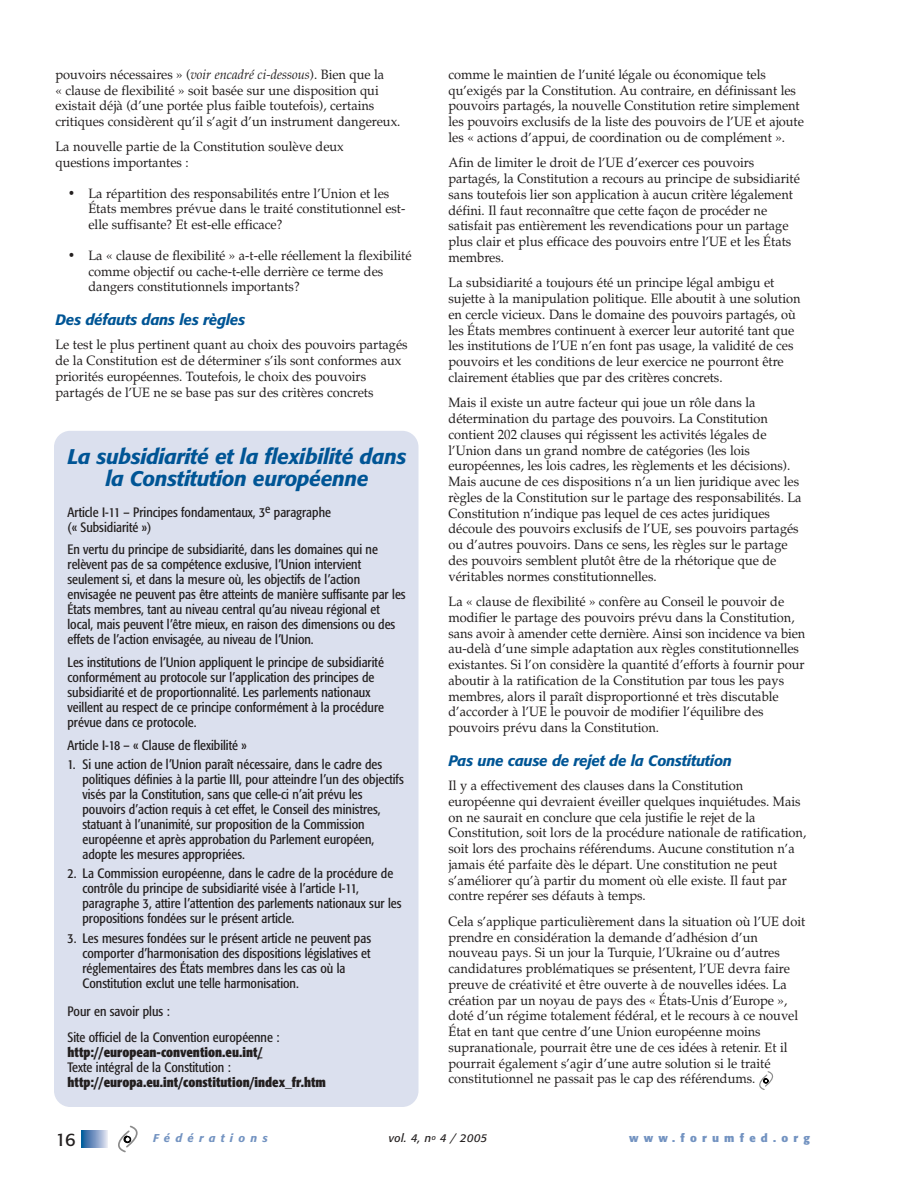
<style>
.page{position:relative;width:918px;height:1188px;background:#fff}
.page>*{position:absolute;margin:0;border:0;box-sizing:border-box;transform-origin:0 0}
.t1{font:italic 500 21px/22.5px "Formata";letter-spacing:-.02em;color:#005595;text-align:center}
.t2{font:18px "Formata";color:#231f1f}
.t3{font:italic 500 15px "Formata";letter-spacing:-.02em;color:#005595}
.t4{font:13.5px/15.8px "Palatino";color:#231f1f;scale:.95 1}
.t5{font:condensed 13.5px/15px "Formata";color:#231f1f}
.t6{font:700 condensed 13.5px "Formata";color:#231f1f}
.t7{font:700 11.25px "Formata";letter-spacing:.465em;color:#7393c1}
.t8{font:italic 11.25px "Formata";letter-spacing:.03em;color:#231f1f}
.t9{font:italic 500 11.25px "Formata";letter-spacing:.465em;color:#7393c1}
.s1{font-style:italic}
.s2{font-weight:700;font-size:14.25px}
</style>
<div class="page">
<svg style="left:81px;top:1125px;width:57px;height:28px"></svg>
<svg style="left:759px;top:1071px;width:15px;height:19px"></svg>
<div style="left:54px;top:431px;width:364px;height:676px;background:#dbe0ee;border-radius:16px"></div>
<p class="t4" style="left:55px;top:68px;width:365px">pouvoirs nécessaires » (<span class="s1">voir encadré ci-dessous</span>). Bien que la<br>« clause de flexibilité » soit basée sur une disposition qui existait déjà (d’une portée plus faible toutefois), certains critiques considèrent qu’il s’agit d’un instrument dangereux.</p>
<p class="t4" style="left:55px;top:141px;width:305px">La nouvelle partie de la Constitution soulève deux questions importantes :</p>
<p class="t4" style="left:88px;top:187px;width:335px;text-indent:-21px"><span class="s2">•</span> La répartition des responsabilités entre l’Union et les<br>États membres prévue dans le traité constitutionnel est&shy;elle suffisante? Et est-elle efficace?</p>
<p class="t4" style="left:88px;top:249px;width:342px;text-indent:-21px"><span class="s2">•</span> La « clause de flexibilité » a-t-elle réellement la flexibilité comme objectif ou cache-t-elle derrière ce terme des dangers constitutionnels importants?</p>
<p class="t3" style="left:55px;top:314px;width:191px">Des défauts dans les règles</p>
<p class="t4" style="left:55px;top:338px;width:372px">Le test le plus pertinent quant au choix des pouvoirs partagés de la Constitution est de déterminer s’ils sont conformes aux priorités européennes. Toutefois, le choix des pouvoirs partagés de l’UE ne se base pas sur des critères concrets</p>
<h1 class="t1" style="left:68px;top:447px;width:340px">La subsidiarité et la flexibilité dans la Constitution européenne</h1>
<p class="t5" style="left:67px;top:506px;width:265px">Article I-11 – Principes fondamentaux, 3<sup>e</sup> paragraphe (« Subsidiarité »)</p>
<p class="t5" style="left:68px;top:543px;width:340px">En vertu du principe de subsidiarité, dans les domaines qui ne relèvent pas de sa compétence exclusive, l’Union intervient seulement si, et dans la mesure où, les objectifs de l’action envisagée ne peuvent pas être atteints de manière suffisante par les États membres, tant au niveau central qu’au niveau régional et local, mais peuvent l’être mieux, en raison des dimensions ou des effets de l’action envisagée, au niveau de l’Union.</p>
<p class="t5" style="left:68px;top:656px;width:318px">Les institutions de l’Union appliquent le principe de subsidiarité conformément au protocole sur l’application des principes de subsidiarité et de proportionnalité. Les parlements nationaux veillent au respect de ce principe conformément à la procédure prévue dans ce protocole.</p>
<p class="t5" style="left:68px;top:738px;width:181px">Article I-18 – « Clause de flexibilité »</p>
<p class="t5" style="left:82px;top:758px;width:323px;text-indent:-15px">1. Si une action de l’Union paraît nécessaire, dans le cadre des politiques définies à la partie III, pour atteindre l’un des objectifs visés par la Constitution, sans que celle-ci n’ait prévu les pouvoirs d’action requis à cet effet, le Conseil des ministres, statuant à l’unanimité, sur proposition de la Commission européenne et après approbation du Parlement européen, adopte les mesures appropriées.</p>
<p class="t5" style="left:82px;top:867px;width:321px;text-indent:-15px">2. La Commission européenne, dans le cadre de la procédure de contrôle du principe de subsidiarité visée à l’article I-11, paragraphe 3, attire l’attention des parlements nationaux sur les propositions fondées sur le présent article.</p>
<p class="t5" style="left:82px;top:931px;width:290px;text-indent:-15px">3. Les mesures fondées sur le présent article ne peuvent pas comporter d’harmonisation des dispositions législatives et réglementaires des États membres dans les cas où la Constitution exclut une telle harmonisation.</p>
<p class="t5" style="left:68px;top:1000px;width:213px;line-height:25.5px">Pour en savoir plus :<br>Site officiel de la Convention européenne :</p>
<p class="t6" style="left:68px;top:1046px;width:196px">http://european-convention.eu.int/</p>
<p class="t5" style="left:67px;top:1060px;width:165px">Texte intégral de la Constitution :</p>
<p class="t6" style="left:67px;top:1076px;width:260px">http://europa.eu.int/constitution/index_fr.htm</p>
<p class="t4" style="left:448px;top:68px;width:376px">comme le maintien de l’unité légale ou économique tels qu’exigés par la Constitution. Au contraire, en définissant les pouvoirs partagés, la nouvelle Constitution retire simplement les pouvoirs exclusifs de la liste des pouvoirs de l’UE et ajoute les « actions d’appui, de coordination ou de complément ».</p>
<p class="t4" style="left:448px;top:156px;width:371px">Afin de limiter le droit de l’UE d’exercer ces pouvoirs partagés, la Constitution a recours au principe de subsidiarité sans toutefois lier son application à aucun critère légalement défini. Il faut reconnaître que cette façon de procéder ne satisfait pas entièrement les revendications pour un partage plus clair et plus efficace des pouvoirs entre l’UE et les États membres.</p>
<p class="t4" style="left:448px;top:276px;width:372px">La subsidiarité a toujours été un principe légal ambigu et sujette à la manipulation politique. Elle aboutit à une solution en cercle vicieux. Dans le domaine des pouvoirs partagés, où les États membres continuent à exercer leur autorité tant que les institutions de l’UE n’en font pas usage, la validité de ces pouvoirs et les conditions de leur exercice ne pourront être clairement établies que par des critères concrets.</p>
<p class="t4" style="left:448px;top:396px;width:373px">Mais il existe un autre facteur qui joue un rôle dans la détermination du partage des pouvoirs. La Constitution contient 202 clauses qui régissent les activités légales de l’Union dans un grand nombre de catégories (les lois européennes, les lois cadres, les règlements et les décisions).<br>Mais aucune de ces dispositions n’a un lien juridique avec les règles de la Constitution sur le partage des responsabilités. La Constitution n’indique pas lequel de ces actes juridiques découle des pouvoirs exclusifs de l’UE, ses pouvoirs partagés ou d’autres pouvoirs. Dans ce sens, les règles sur le partage des pouvoirs semblent plutôt être de la rhétorique que de véritables normes constitutionnelles.</p>
<p class="t4" style="left:448px;top:595px;width:377px">La « clause de flexibilité » confère au Conseil le pouvoir de modifier le partage des pouvoirs prévu dans la Constitution, sans avoir à amender cette dernière. Ainsi son incidence va bien au-delà d’une simple adaptation aux règles constitutionnelles existantes. Si l’on considère la quantité d’efforts à fournir pour aboutir à la ratification de la Constitution par tous les pays membres, alors il paraît disproportionné et très discutable d’accorder à l’UE le pouvoir de modifier l’équilibre des pouvoirs prévu dans la Constitution.</p>
<p class="t3" style="left:448px;top:754px;width:285px">Pas une cause de rejet de la Constitution</p>
<p class="t4" style="left:448px;top:779px;width:378px">Il y a effectivement des clauses dans la Constitution européenne qui devraient éveiller quelques inquiétudes. Mais on ne saurait en conclure que cela justifie le rejet de la Constitution, soit lors de la procédure nationale de ratification, soit lors des prochains référendums. Aucune constitution n’a jamais été parfaite dès le départ. Une constitution ne peut s’améliorer qu’à partir du moment où elle existe. Il faut par contre repérer ses défauts à temps.</p>
<p class="t4" style="left:448px;top:915px;width:377px">Cela s’applique particulièrement dans la situation où l’UE doit prendre en considération la demande d’adhésion d’un nouveau pays. Si un jour la Turquie, l’Ukraine ou d’autres candidatures problématiques se présentent, l’UE devra faire preuve de créativité et être ouverte à de nouvelles idées. La création par un noyau de pays des « États-Unis d’Europe », doté d’un régime totalement fédéral, et le recours à ce nouvel État en tant que centre d’une Union européenne moins supranationale, pourrait être une de ces idées à retenir. Et il pourrait également s’agir d’une autre solution si le traité constitutionnel ne passait pas le cap des référendums.</p>
<h2 class="t2" style="left:55px;top:1132px;width:22px">16</h2>
<p class="t9" style="left:153px;top:1133px;width:116px">Fédérations</p>
<p class="t8" style="left:389px;top:1133px;width:100px">vol. 4, n<sup>o</sup> 4 / 2005</p>
<p class="t7" style="left:629px;top:1133px;width:182px">www.forumfed.org</p>
</div>
